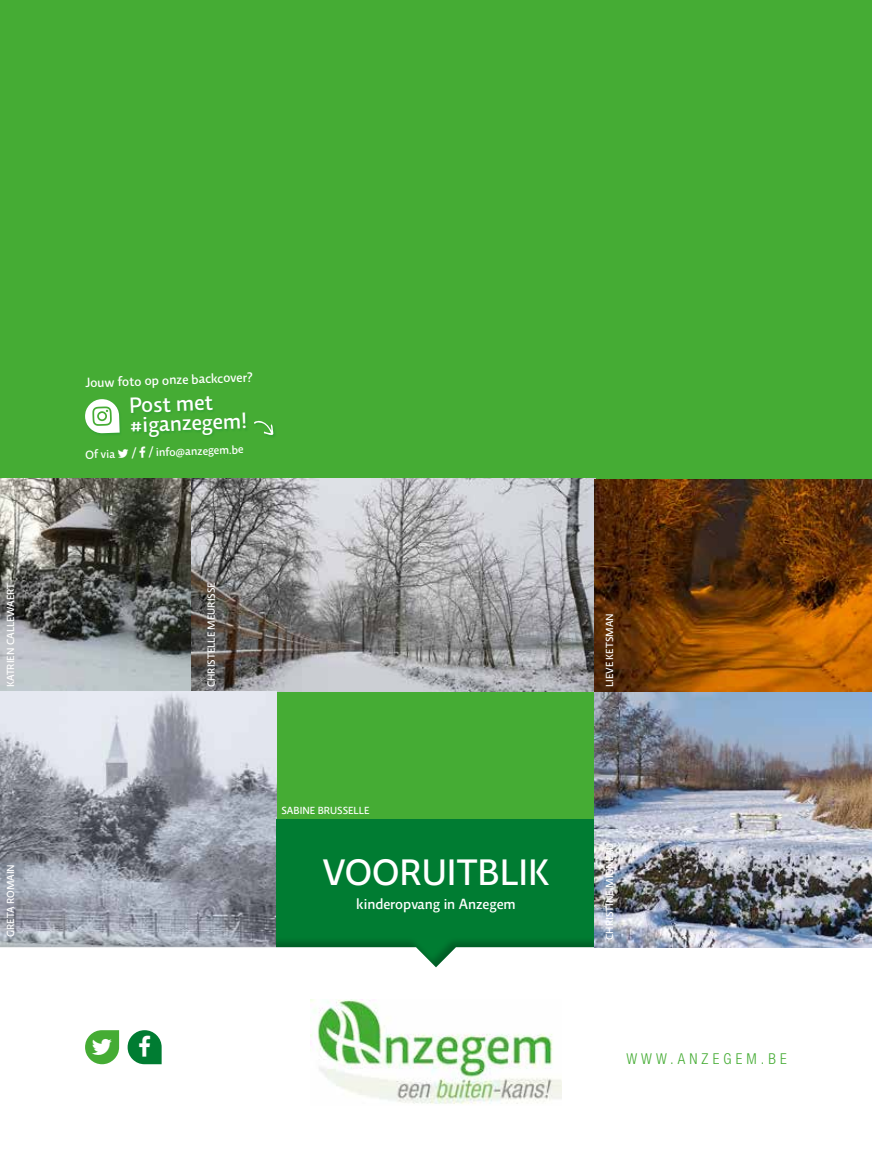
<style>
.page{position:relative;width:872px;height:1149px;background:#fff}
.page>*{position:absolute;margin:0;border:0;box-sizing:border-box;transform-origin:0 0}
.t1{font:500 37.5px "Relato Sans OT";color:#fff}
.t2{font:500 22.5px/19.5px "Relato Sans OT";color:#fff}
.t3{font:500 15px "Relato Sans OT";color:#fff}
.t4{font:300 condensed 15px "Helvetica Neue LT Std";letter-spacing:.275em;color:#45ac34}
.t5{font:500 13.5px "Relato Sans OT";color:#fff}
.t6{font:500 12px "Relato Sans OT";color:#fff}
.t7{font:500 10.5px "Relato Sans OT";color:#fff}
</style>
<div class="page">
<div style="left:0;top:0;width:872px;height:1148px;background:#45ac34"></div>
<svg style="left:85px;top:399px;width:35px;height:34px"></svg>
<svg style="left:254px;top:420px;width:20px;height:15px"></svg>
<img style="left:0;top:478px;width:595px;height:213px">
<img style="left:0;top:691px;width:276px;height:245px">
<img style="left:594px;top:479px;width:278px;height:204px">
<div style="left:276px;top:819px;width:319px;height:148px;background:#007c32"></div>
<div style="left:0;top:936px;width:872px;height:212px;background:#000;opacity:.25"></div>
<div style="left:0;top:946px;width:872px;height:202px;background:#fff"></div>
<img style="left:310px;top:999px;width:251px;height:105px">
<img style="left:594px;top:683px;width:278px;height:263px">
<svg style="left:85px;top:1029px;width:34px;height:34px"></svg>
<svg style="left:128px;top:1029px;width:34px;height:34px"></svg>
<p class="t5" style="left:85px;top:374px;width:169px;rotate:-2deg">Jouw foto op onze backcover?</p>
<h2 class="t2" style="left:129px;top:395px;width:119px;rotate:-2deg">Post met #iganzegem!</h2>
<p class="t6" style="left:85px;top:447px;width:31px;rotate:-2deg">Of via</p>
<p class="t6" style="left:132px;top:445px;width:113px;rotate:-2deg">/ / info@anzegem.be</p>
<p class="t7" style="left:4px;top:687px;width:106px;rotate:-90deg">KATRIEN CALLEWAERT</p>
<p class="t7" style="left:205px;top:687px;width:107px;rotate:-90deg">CHRISTELLE MEURISSE</p>
<p class="t7" style="left:4px;top:936px;width:74px;rotate:-90deg">GRETA ROMAIN</p>
<p class="t7" style="left:281px;top:804px;width:90px">SABINE BRUSSELLE</p>
<h1 class="t1" style="left:322px;top:849px;width:229px">VOORUITBLIK</h1>
<h3 class="t3" style="left:356px;top:894px;width:161px">kinderopvang in Anzegem</h3>
<p class="t7" style="left:603px;top:687px;width:75px;rotate:-90deg">LIEVE KETSMAN</p>
<p class="t7" style="left:603px;top:939px;width:99px;rotate:-90deg">CHRISTINE MIGNEAU</p>
<h3 class="t4" style="left:626px;top:1049px;width:162px">WWW.ANZEGEM.BE</h3>
</div>
